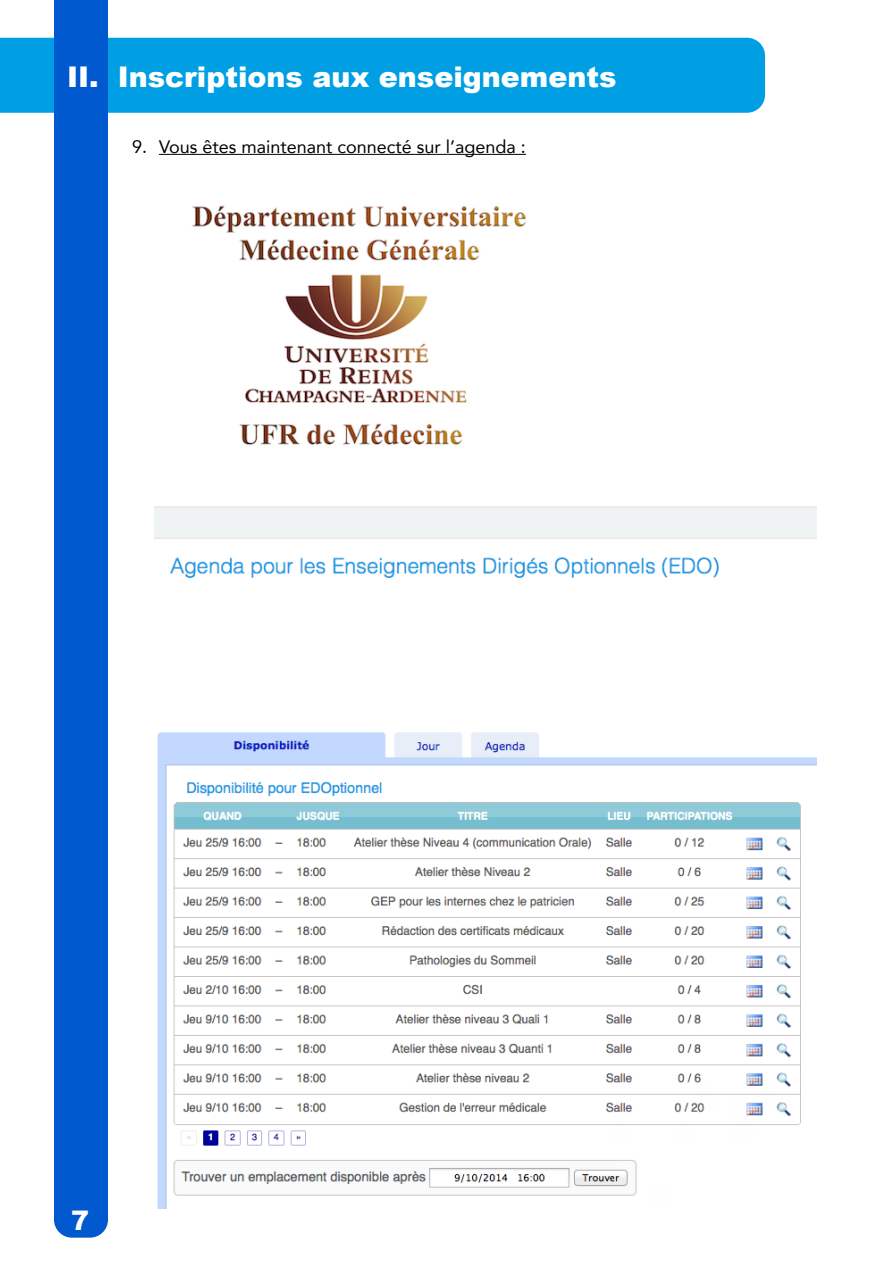
<style>
.page{position:relative;width:893px;height:1263px;background:#fff}
.page>*{position:absolute;margin:0;border:0;box-sizing:border-box;transform-origin:0 0}
.t1{font:900 28.5px "Arial";color:#fff}
.t2{font:900 27px "Arial";color:#fff}
.t3{font:18px "Avenir";color:#000}
</style>
<div class="page">
<hr style="left:159px;top:154px;width:367px;height:1px;background:#000">
<div style="left:0;top:38px;width:765px;height:75px;background:#009fe3"></div>
<div style="left:54px;top:0;width:54px;height:1238px;background:#0059cf"></div>
<img style="left:154px;top:205px;width:662px;height:1004px">
<h1 class="t1" style="left:67px;top:56px;width:551px">II. Inscriptions aux enseignements</h1>
<p class="t3" style="left:132px;top:132px;width:395px">9. Vous êtes maintenant connecté sur l’agenda :</p>
<h2 class="t2" style="left:71px;top:1201px;width:20px">7</h2>
</div>
